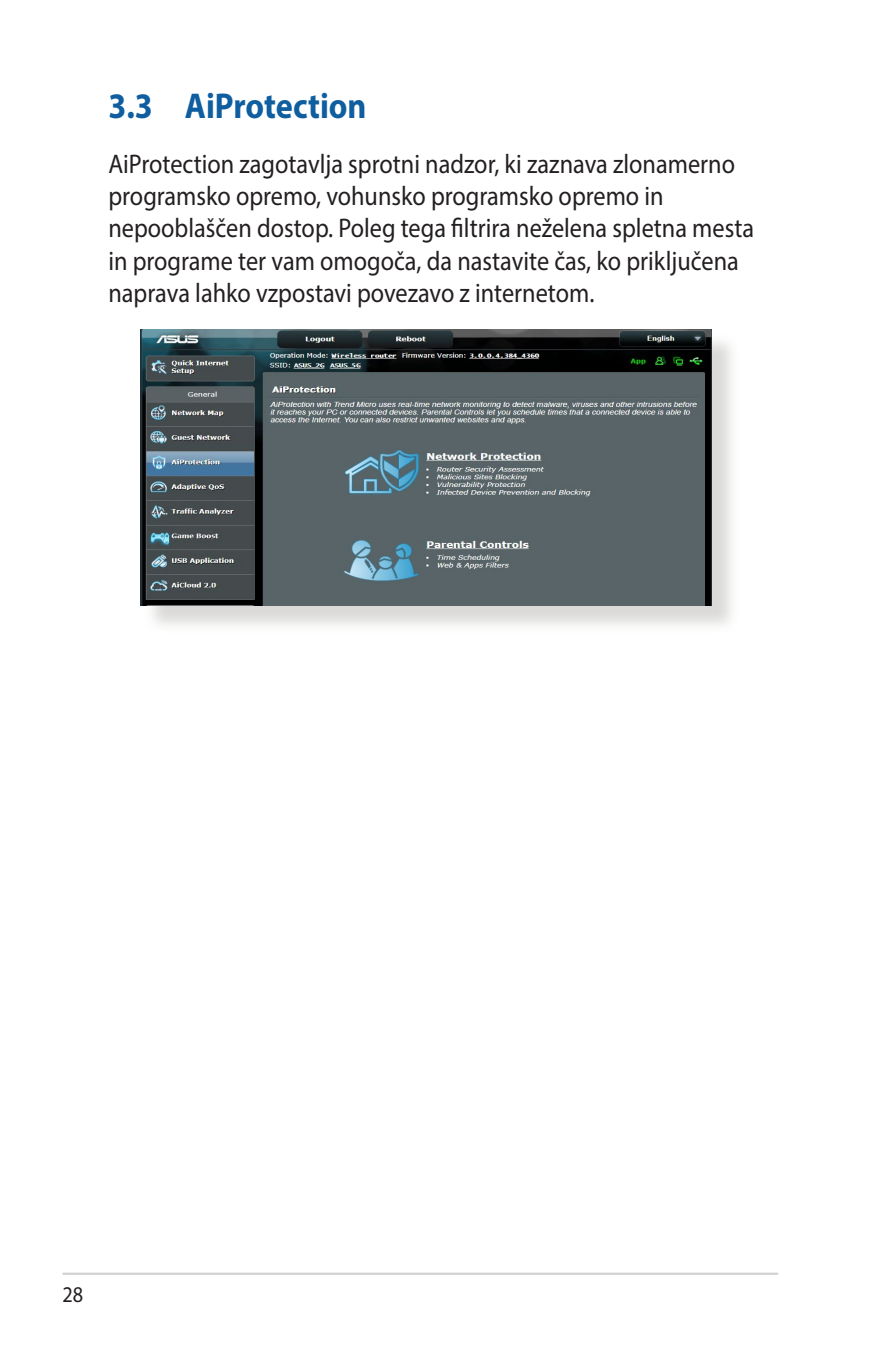
<style>
.page{position:relative;width:893px;height:1346px;background:#fff}
.page>*{position:absolute;margin:0;border:0;box-sizing:border-box;transform-origin:0 0}
.WL_Header_1{font:700 36px "Myriad Pro";color:#0f5ea0;scale:.9 1}
.WL_Body_Text{font:27px/32.4px "Myriad Pro";color:#231f20;scale:.9 1}
.t1{font:22.5px "Myriad Pro";color:#231f20;scale:.9 1}
</style>
<div class="page">
<hr style="left:63px;top:1272px;width:715px;height:3px;background:#d1d2d4">
<div style="left:144px;top:333px;width:596px;height:301px;background:#cfcecb;opacity:.75"></div>
<img style="left:140px;top:329px;width:572px;height:277px">
<p class="WL_Header_1" style="left:108px;top:82px;width:288px">3.3 AiProtection</p>
<p class="WL_Body_Text" style="left:108px;top:147px;width:719px">AiProtection zagotavlja sprotni nadzor, ki zaznava zlonamerno programsko opremo, vohunsko programsko opremo in nepooblaščen dostop. Poleg tega filtrira neželena spletna mesta in programe ter vam omogoča, da nastavite čas, ko priključena naprava lahko vzpostavi povezavo z internetom.</p>
<p class="t1" style="left:63px;top:1281px;width:25px">28</p>
</div>
